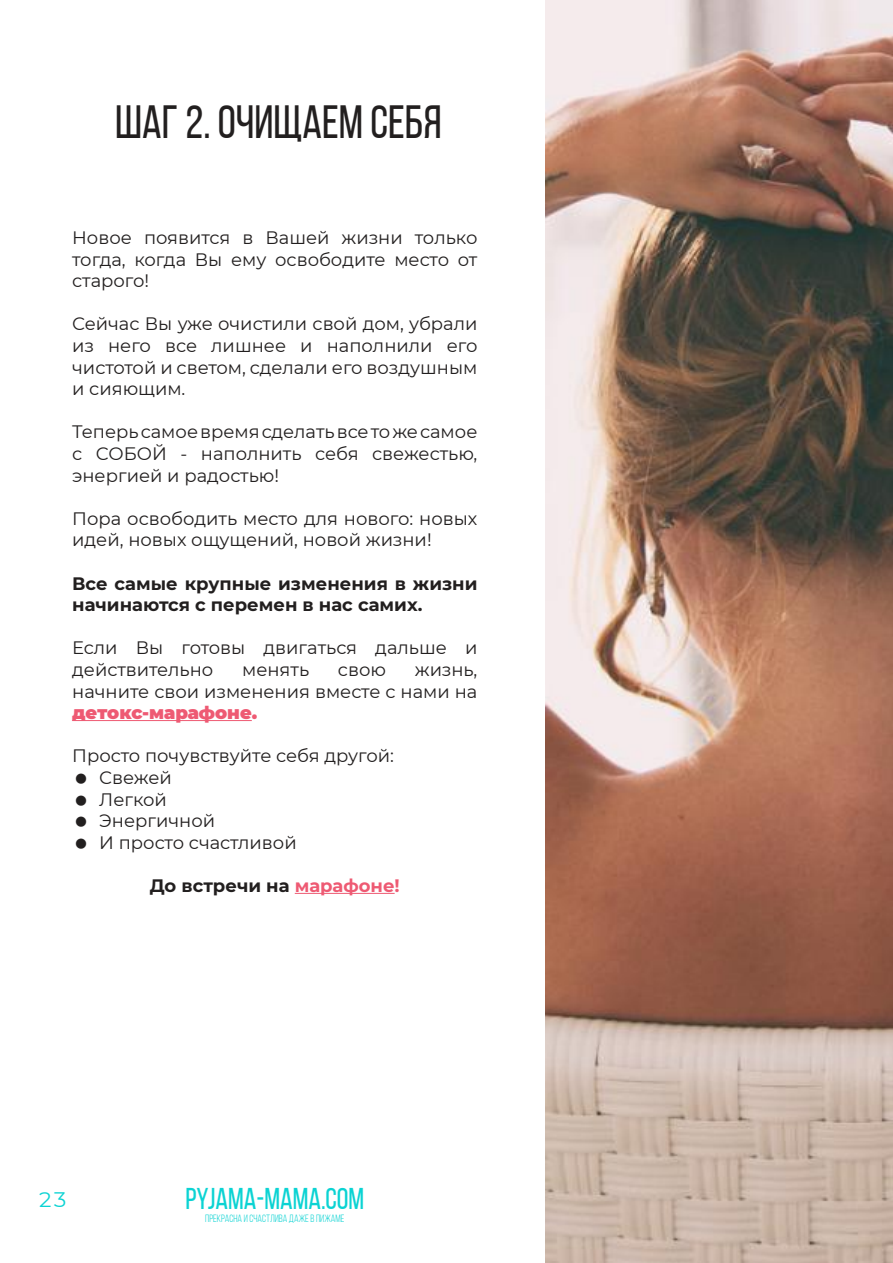
<style>
.page{position:relative;width:893px;height:1263px;background:#fff}
.page>*{position:absolute;margin:0;border:0;box-sizing:border-box;transform-origin:0 0}
.t1{font:46.5px "Bebas Neue";color:#221f1f}
.t2{font:30px "Bebas Neue";color:#0bd3d3}
.t3{font:21px "Montserrat";color:#0bd3d3}
.t4{font:18px/21.6px "Montserrat";color:#221f1f;text-align:justify}
.t5{font:700 18px/21.6px "Montserrat";color:#221f1f}
.t6{font:900 18px "Montserrat";color:#ee5a73}
.t7{font:10.5px "Bebas Neue";color:#0bd3d3}
.s1{color:#ee5a73}
</style>
<div class="page">
<img style="left:545px;top:0;width:348px;height:1263px">
<hr style="left:72px;top:720px;width:180px;height:1px;background:#ee5a73">
<hr style="left:295px;top:893px;width:100px;height:1px;background:#ee5a73">
<h1 class="t1" style="left:115px;top:97px;width:328px">ШАГ 2. Очищаем СЕБЯ</h1>
<p class="t4" style="left:72px;top:226px;width:407px">Новое появится в Вашей жизни только тогда, когда Вы ему освободите место от старого!</p>
<p class="t4" style="left:72px;top:312px;width:407px">Сейчас Вы уже очистили свой дом, убрали из него все лишнее и наполнили его чистотой и светом, сделали его воздушным и сияющим.</p>
<p class="t4" style="left:72px;top:420px;width:407px">Теперь самое время сделать все то же самое с СОБОЙ - наполнить себя свежестью, энергией и радостью!</p>
<p class="t4" style="left:72px;top:507px;width:407px">Пора освободить место для нового: новых идей, новых ощущений, новой жизни!</p>
<p class="t5" style="left:72px;top:571px;width:407px">Все самые крупные изменения в жизни начинаются с перемен в нас самих.</p>
<p class="t4" style="left:72px;top:636px;width:407px">Если Вы готовы двигаться дальше и действительно</p>
<p class="t4" style="left:72px;top:658px;width:407px;text-align:right">жизнь,<br>начните свои изменения вместе с нами на</p>
<p class="t6" style="left:72px;top:699px;width:187px">детокс-марафоне.</p>
<p class="t4" style="left:99px;top:744px;width:296px;text-align:left;text-indent:-27px">Просто почувствуйте себя другой:<br>Свежей<br>Легкой<br>Энергичной<br>И просто счастливой</p>
<p class="t5" style="left:150px;top:874px;width:252px">До встречи на <span class="s1">марафоне!</span></p>
<p class="t4" style="left:242px;top:658px;width:69px">менять</p>
<p class="t4" style="left:338px;top:658px;width:50px">свою</p>
<p class="t3" style="left:38px;top:1185px;width:31px">23</p>
<h2 class="t2" style="left:185px;top:1182px;width:180px">PYJAMA-MAMA.COM</h2>
<p class="t7" style="left:205px;top:1212px;width:141px">ПРЕКРАСНА И СЧАСТЛива даже в пижаме</p>
</div>
